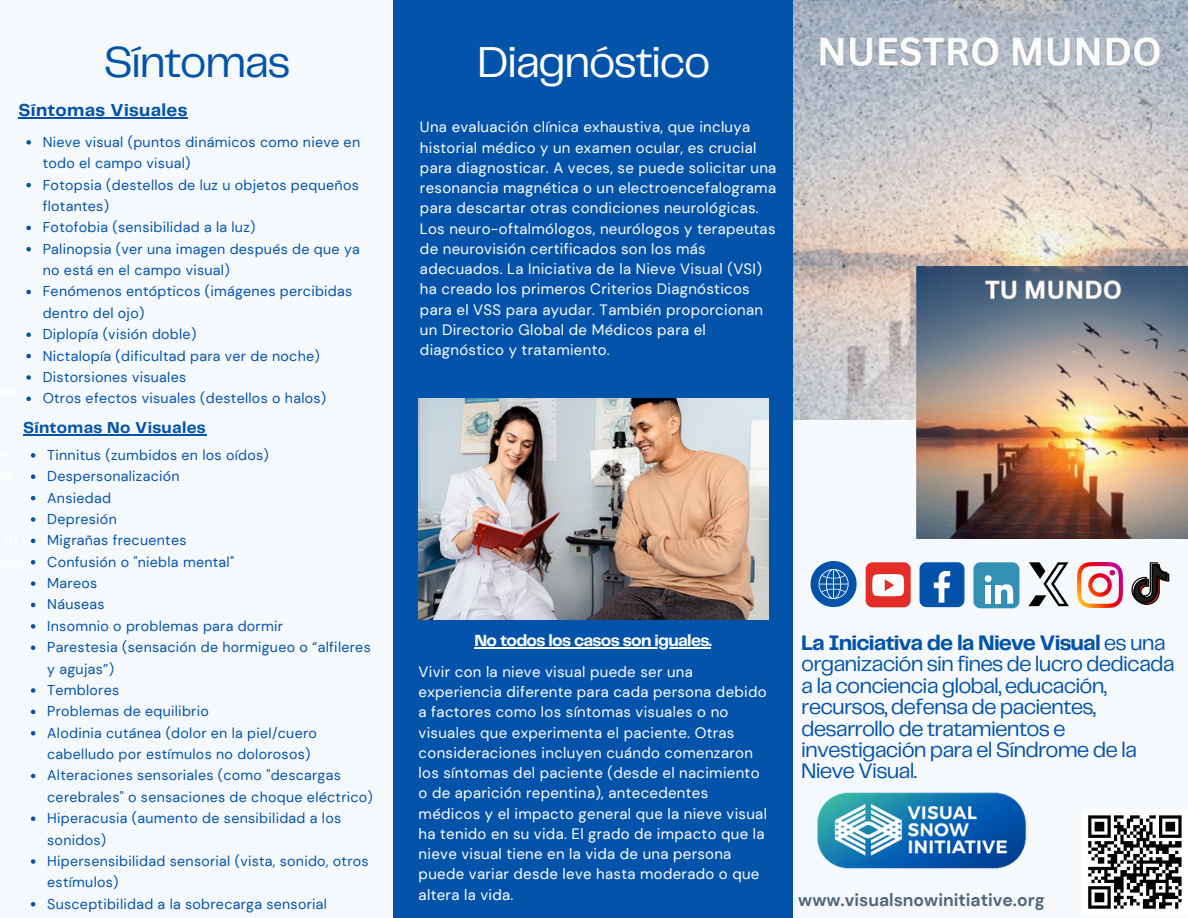
<style>
.page{position:relative;width:1188px;height:918px;background:#fff}
.page>*{position:absolute;margin:0;border:0;box-sizing:border-box;transform-origin:0 0}
.t1{font:45px "Telegraf";letter-spacing:-.04em;color:#fff}
.t2{font:45px "Telegraf";letter-spacing:-.04em;color:#0353ab}
.t3{font:21.9px/21.3px "Telegraf";letter-spacing:-.04em;color:#0353ab}
.t4{font:700 18px "Telegraf";letter-spacing:.02em;color:#0353ab}
.t5{font:700 17.55px "DM Sans";color:#50657d}
.t6{font:700 16.8px "Telegraf";letter-spacing:-.04em;color:#fff}
.t7{font:700 16.5px "Telegraf";letter-spacing:.02em;color:#0353ab}
.t8{font:15px/20.2px "DM Sans";letter-spacing:.02em;color:#fff}
.t9{font:14.25px/21.3px "DM Sans";letter-spacing:.02em;color:#0353ab}
.s1{font-weight:700}
</style>
<div class="page">
<div style="left:793px;top:0;width:395px;height:918px;background:#f5f9fb"></div>
<img style="left:793px;top:0;width:395px;height:420px">
<div style="left:0;top:0;width:396px;height:918px;background:#f5f9fb"></div>
<div style="left:394px;top:0;width:399px;height:918px;background:#0353ab"></div>
<img style="left:817px;top:792px;width:210px;height:77px">
<img style="left:916px;top:267px;width:272px;height:271px">
<div style="left:1082px;top:809px;width:106px;height:106px;background:#fff"></div>
<svg style="left:1088px;top:815px;width:94px;height:94px"></svg>
<img style="left:419px;top:399px;width:350px;height:220px">
<img style="left:1077px;top:563px;width:45px;height:45px">
<div style="left:920px;top:562px;width:44px;height:45px;background:#0353ab;border-radius:7px"></div>
<svg style="left:934px;top:571px;width:16px;height:32px"></svg>
<div style="left:866px;top:562px;width:45px;height:45px;background:#e52d27;border-radius:7px"></div>
<svg style="left:872px;top:574px;width:32px;height:22px"></svg>
<div style="left:973px;top:562px;width:46px;height:46px;background:#348fb4;border-radius:7px"></div>
<svg style="left:985px;top:575px;width:7px;height:7px"></svg>
<div style="left:985px;top:585px;width:6px;height:19px;background:#fff"></div>
<div style="left:995px;top:585px;width:5px;height:19px;background:#fff"></div>
<svg style="left:1000px;top:584px;width:14px;height:20px"></svg>
<svg style="left:811px;top:561px;width:46px;height:46px"></svg>
<svg style="left:1028px;top:562px;width:41px;height:44px"></svg>
<svg style="left:1131px;top:562px;width:38px;height:43px"></svg>
<svg style="left:26px;top:140px;width:5px;height:5px"></svg>
<svg style="left:26px;top:183px;width:5px;height:4px"></svg>
<svg style="left:26px;top:226px;width:5px;height:4px"></svg>
<svg style="left:26px;top:247px;width:5px;height:4px"></svg>
<svg style="left:26px;top:290px;width:5px;height:4px"></svg>
<svg style="left:26px;top:332px;width:5px;height:5px"></svg>
<svg style="left:26px;top:354px;width:5px;height:4px"></svg>
<svg style="left:26px;top:375px;width:5px;height:5px"></svg>
<svg style="left:26px;top:397px;width:5px;height:4px"></svg>
<hr style="left:19px;top:117px;width:169px;height:2px;background:#0353ab">
<svg style="left:31px;top:453px;width:4px;height:5px"></svg>
<svg style="left:31px;top:474px;width:4px;height:5px"></svg>
<svg style="left:31px;top:496px;width:4px;height:4px"></svg>
<svg style="left:31px;top:517px;width:4px;height:5px"></svg>
<svg style="left:31px;top:539px;width:4px;height:4px"></svg>
<svg style="left:31px;top:560px;width:4px;height:4px"></svg>
<svg style="left:31px;top:581px;width:4px;height:5px"></svg>
<svg style="left:31px;top:603px;width:4px;height:4px"></svg>
<svg style="left:31px;top:624px;width:4px;height:5px"></svg>
<svg style="left:31px;top:645px;width:4px;height:5px"></svg>
<svg style="left:31px;top:688px;width:4px;height:5px"></svg>
<svg style="left:31px;top:710px;width:4px;height:4px"></svg>
<svg style="left:31px;top:731px;width:4px;height:4px"></svg>
<svg style="left:31px;top:774px;width:4px;height:4px"></svg>
<svg style="left:31px;top:816px;width:4px;height:5px"></svg>
<svg style="left:31px;top:859px;width:4px;height:5px"></svg>
<svg style="left:31px;top:902px;width:4px;height:4px"></svg>
<hr style="left:23px;top:434px;width:183px;height:1px;background:#0353ab">
<hr style="left:475px;top:647px;width:236px;height:2px;background:#fff">
<p class="t2" style="left:103px;top:43px;width:189px">Síntomas</p>
<p class="t1" style="left:477px;top:43px;width:235px">Diagnóstico</p>
<p class="t4" style="left:19px;top:103px;width:170px">Síntomas Visuales</p>
<p class="t9" style="left:43px;top:131px;width:319px">Nieve visual (puntos dinámicos como nieve en todo el campo visual)</p>
<p class="t9" style="left:43px;top:174px;width:318px">Fotopsia (destellos de luz u objetos pequeños flotantes)</p>
<p class="t9" style="left:43px;top:217px;width:214px">Fotofobia (sensibilidad a la luz)</p>
<p class="t9" style="left:43px;top:238px;width:319px">Palinopsia (ver una imagen después de que ya no está en el campo visual)</p>
<p class="t9" style="left:43px;top:281px;width:311px">Fenómenos entópticos (imágenes percibidas dentro del ojo)</p>
<p class="t9" style="left:43px;top:324px;width:155px">Diplopía (visión doble)</p>
<p class="t9" style="left:43px;top:345px;width:279px">Nictalopía (dificultad para ver de noche)</p>
<h3 class="t9" style="left:43px;top:366px;width:145px">Distorsiones visuales</h3>
<p class="t9" style="left:43px;top:388px;width:285px">Otros efectos visuales (destellos o halos)</p>
<p class="t7" style="left:23px;top:420px;width:184px">Síntomas No Visuales</p>
<p class="t9" style="left:47px;top:444px;width:223px">Tinnitus (zumbidos en los oídos)</p>
<p class="t9" style="left:47px;top:466px;width:134px">Despersonalización</p>
<p class="t9" style="left:47px;top:487px;width:65px">Ansiedad</p>
<p class="t9" style="left:47px;top:508px;width:71px">Depresión</p>
<p class="t9" style="left:47px;top:530px;width:141px">Migrañas frecuentes</p>
<p class="t9" style="left:47px;top:551px;width:188px">Confusión o "niebla mental"</p>
<p class="t9" style="left:47px;top:573px;width:52px">Mareos</p>
<p class="t9" style="left:47px;top:594px;width:59px">Náuseas</p>
<p class="t9" style="left:47px;top:615px;width:237px">Insomnio o problemas para dormir</p>
<p class="t9" style="left:47px;top:637px;width:325px">Parestesia (sensación de hormigueo o “alfileres y agujas”)</p>
<p class="t9" style="left:47px;top:679px;width:74px">Temblores</p>
<p class="t9" style="left:47px;top:701px;width:163px">Problemas de equilibrio</p>
<p class="t9" style="left:47px;top:722px;width:271px">Alodinia cutánea (dolor en la piel/cuero cabelludo por estímulos no dolorosos)</p>
<p class="t9" style="left:47px;top:765px;width:327px">Alteraciones sensoriales (como "descargas cerebrales" o sensaciones de choque eléctrico)</p>
<p class="t9" style="left:47px;top:808px;width:295px">Hiperacusia (aumento de sensibilidad a los sonidos)</p>
<h1 class="t9" style="left:47px;top:850px;width:323px">Hipersensibilidad sensorial (vista, sonido, otros estímulos)</h1>
<p class="t9" style="left:47px;top:893px;width:281px">Susceptibilidad a la sobrecarga sensorial</p>
<h3 class="t8" style="left:420px;top:117px;width:358px">Una evaluación clínica exhaustiva, que incluya historial médico y un examen ocular, es crucial para diagnosticar. A veces, se puede solicitar una resonancia magnética o un electroencefalograma para descartar otras condiciones neurológicas.<br>Los neuro-oftalmólogos, neurólogos y terapeutas de neurovisión certificados son los más adecuados. La Iniciativa de la Nieve Visual (VSI) ha creado los primeros Criterios Diagnósticos para el VSS para ayudar. También proporcionan un Directorio Global de Médicos para el diagnóstico y tratamiento.</h3>
<p class="t6" style="left:475px;top:633px;width:239px">No todos los casos son iguales.</p>
<p class="t8" style="left:419px;top:662px;width:350px">Vivir con la nieve visual puede ser una experiencia diferente para cada persona debido a factores como los síntomas visuales o no visuales que experimenta el paciente. Otras consideraciones incluyen cuándo comenzaron los síntomas del paciente (desde el nacimiento o de aparición repentina), antecedentes médicos y el impacto general que la nieve visual ha tenido en su vida. El grado de impacto que la nieve visual tiene en la vida de una persona puede variar desde leve hasta moderado o que altera la vida.</p>
<h3 class="t3" style="left:801px;top:633px;width:375px"><span class="s1">La Iniciativa de la Nieve Visual</span> es una organización sin fines de lucro dedicada a la conciencia global, educación, recursos, defensa de pacientes, desarrollo de tratamientos e investigación para el Síndrome de la<br>Nieve Visual.</h3>
<p class="t5" style="left:798px;top:889px;width:248px">www.visualsnowinitiative.org</p>
</div>
